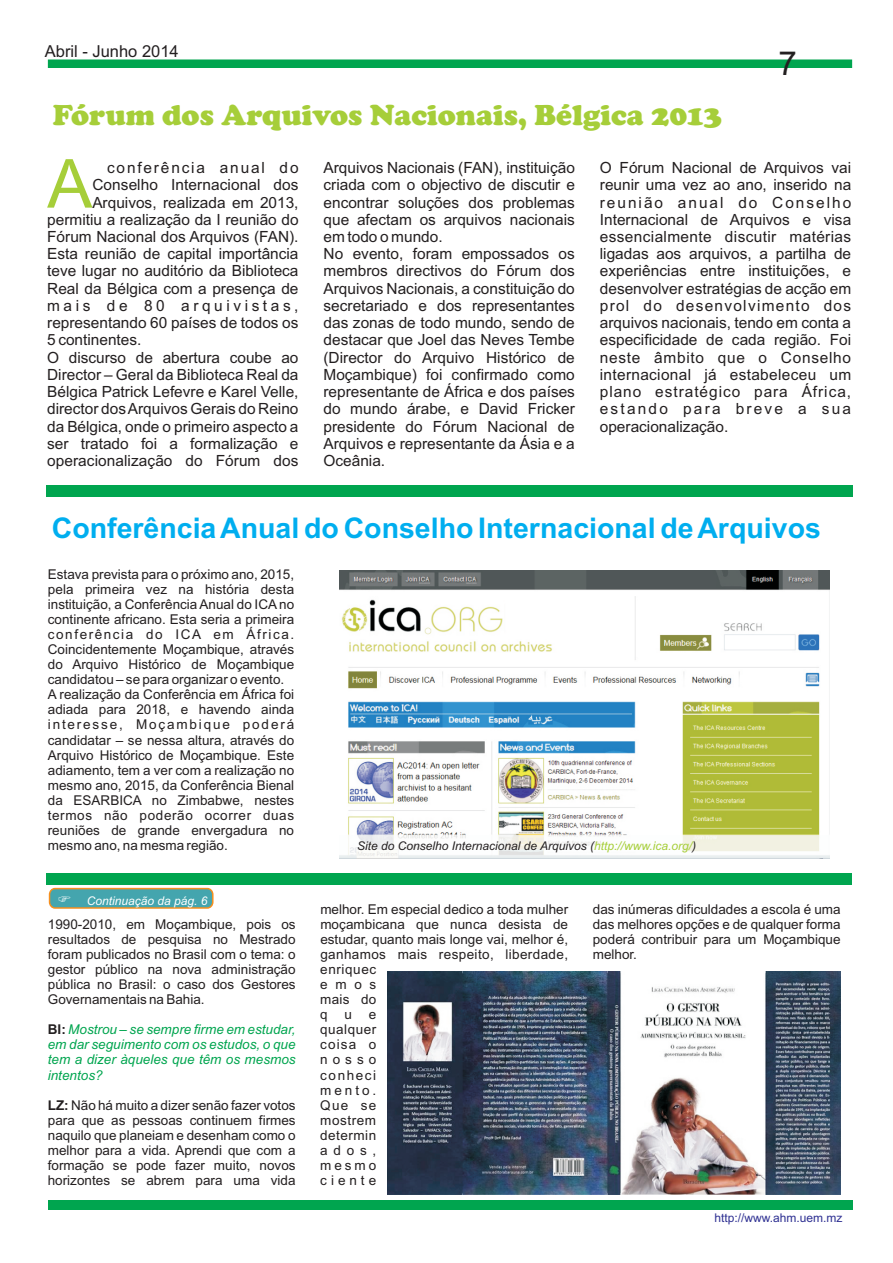
<style>
.page{position:relative;width:893px;height:1263px;background:#fff}
.page>*{position:absolute;margin:0;border:0;box-sizing:border-box;transform-origin:0 0}
.t1{font:67.65px "Arial";color:#a6ce39}
.t2{font:33px "Arial";color:#231f20}
.t3{font:900 30px "Cooper";color:#a6ce39}
.t4{font:700 28.5px "Arial";color:#00aeef}
.t5{font:16.5px "Arial";color:#231f20}
.t6{font:15.45px "Arial";color:#231f20}
.t7{font:15.45px "Arial";letter-spacing:.025em;color:#231f20}
.t8{font:15.45px "Arial";letter-spacing:.02em;color:#231f20}
.t9{font:15.45px "Arial";letter-spacing:.065em;color:#231f20}
.t10{font:15.45px "Arial";letter-spacing:.085em;color:#231f20}
.t11{font:15.45px "Arial";letter-spacing:.05em;color:#231f20}
.t12{font:15.45px "Arial";letter-spacing:.13em;color:#231f20}
.t13{font:15.45px "Arial";letter-spacing:.23em;color:#231f20}
.t14{font:15.45px "Arial";letter-spacing:.145em;color:#231f20}
.t15{font:15.45px "Arial";letter-spacing:.12em;color:#231f20}
.t16{font:13.5px/15.1px "Arial";color:#231f20}
.t17{font:italic 13.5px/15.1px "Arial";color:#00a54f;text-align:justify}
.t18{font:13.5px "Arial";letter-spacing:.03em;color:#231f20}
.t19{font:13.5px "Arial";letter-spacing:.045em;color:#231f20}
.t20{font:13.5px "Arial";letter-spacing:.035em;color:#231f20}
.t21{font:13.5px "Arial";letter-spacing:.04em;color:#231f20}
.t22{font:italic 12px "Arial";color:#231f20}
.t23{font:12px "Arial";color:#2e3092}
.t24{font:italic 12px "Arial";color:#fff}
.s1{color:#a6ce39}
.s2{font-weight:700;font-style:normal;color:#231f20}
.s3{font-weight:700}
</style>
<div class="page">
<div style="left:48px;top:59px;width:804px;height:9px;background:#00a54f"></div>
<div style="left:48px;top:1200px;width:804px;height:10px;background:#00a54f"></div>
<div style="left:46px;top:485px;width:806px;height:11px;background:#00a54f"></div>
<img style="left:340px;top:570px;width:489px;height:288px">
<div style="left:46px;top:873px;width:805px;height:12px;background:#00a54f"></div>
<div style="left:49px;top:888px;width:165px;height:21px;background:#44a5ae;border:2px solid #f68f1e;border-radius:6px"></div>
<img style="left:387px;top:971px;width:454px;height:223px">
<p class="t5" style="left:45px;top:45px;width:135px">Abril - Junho 2014</p>
<h2 class="t2" style="left:778px;top:50px;width:20px">7</h2>
<h3 class="t3" style="left:53px;top:105px;width:671px">Fórum dos Arquivos Nacionais, Bélgica 2013</h3>
<h1 class="t1" style="left:47px;top:158px;width:47px">A</h1>
<p class="t15" style="left:107px;top:162px;width:193px">conferência anual do</p>
<p class="t6" style="left:324px;top:162px;width:253px">Arquivos Nacionais (FAN), instituição</p>
<p class="t6" style="left:600px;top:162px;width:253px">O Fórum Nacional de Arquivos vai</p>
<p class="t6" style="left:92px;top:179px;width:208px">Conselho Internacional dos</p>
<p class="t6" style="left:324px;top:179px;width:253px">criada com o objectivo de discutir e</p>
<p class="t6" style="left:600px;top:179px;width:253px">reunir uma vez ao ano, inserido na</p>
<p class="t6" style="left:92px;top:196px;width:208px">Arquivos, realizada em 2013,</p>
<p class="t6" style="left:324px;top:196px;width:253px">encontrar soluções dos problemas</p>
<p class="t12" style="left:600px;top:196px;width:253px">reunião anual do Conselho</p>
<p class="t6" style="left:47px;top:214px;width:253px">permitiu a realização da I reunião do</p>
<p class="t6" style="left:324px;top:214px;width:253px">que afectam os arquivos nacionais</p>
<p class="t6" style="left:600px;top:214px;width:253px">Internacional de Arquivos e visa</p>
<p class="t6" style="left:47px;top:231px;width:253px">Fórum Nacional dos Arquivos (FAN).</p>
<p class="t6" style="left:324px;top:231px;width:121px">em todo o mundo.</p>
<p class="t7" style="left:600px;top:231px;width:253px">essencialmente discutir matérias</p>
<p class="t6" style="left:47px;top:248px;width:253px">Esta reunião de capital importância</p>
<p class="t6" style="left:324px;top:248px;width:253px">No evento, foram empossados os</p>
<p class="t6" style="left:600px;top:248px;width:253px">ligadas aos arquivos, a partilha de</p>
<p class="t6" style="left:47px;top:265px;width:253px">teve lugar no auditório da Biblioteca</p>
<p class="t6" style="left:324px;top:265px;width:253px">membros directivos do Fórum dos</p>
<p class="t6" style="left:600px;top:265px;width:253px">experiências entre instituições, e</p>
<p class="t6" style="left:47px;top:282px;width:253px">Real da Bélgica com a presença de</p>
<p class="t6" style="left:324px;top:282px;width:253px">Arquivos Nacionais, a constituição do</p>
<p class="t6" style="left:600px;top:282px;width:253px">desenvolver estratégias de acção em</p>
<p class="t13" style="left:47px;top:300px;width:253px">mais de 80 arquivistas,</p>
<p class="t6" style="left:324px;top:300px;width:253px">secretariado e dos representantes</p>
<p class="t10" style="left:600px;top:300px;width:253px">prol do desenvolvimento dos</p>
<p class="t6" style="left:47px;top:317px;width:253px">representando 60 países de todos os</p>
<p class="t6" style="left:323px;top:317px;width:253px">das zonas de todo mundo, sendo de</p>
<p class="t6" style="left:600px;top:317px;width:253px">arquivos nacionais, tendo em conta a</p>
<p class="t6" style="left:47px;top:334px;width:96px">5 continentes.</p>
<p class="t6" style="left:323px;top:334px;width:253px">destacar que Joel das Neves Tembe</p>
<p class="t6" style="left:600px;top:334px;width:253px">especificidade de cada região. Foi</p>
<p class="t6" style="left:47px;top:351px;width:253px">O discurso de abertura coube ao</p>
<p class="t6" style="left:323px;top:351px;width:253px">(Director do Arquivo Histórico de</p>
<p class="t11" style="left:600px;top:351px;width:253px">neste âmbito que o Conselho</p>
<p class="t6" style="left:47px;top:369px;width:253px">Director – Geral da Biblioteca Real da</p>
<p class="t6" style="left:323px;top:369px;width:253px">Moçambique) foi confirmado como</p>
<p class="t8" style="left:600px;top:369px;width:253px">internacional já estabeleceu um</p>
<p class="t6" style="left:47px;top:386px;width:253px">Bélgica Patrick Lefevre e Karel Velle,</p>
<p class="t6" style="left:323px;top:386px;width:253px">representante de África e dos países</p>
<p class="t9" style="left:600px;top:386px;width:253px">plano estratégico para África,</p>
<p class="t6" style="left:47px;top:403px;width:253px">director dos Arquivos Gerais do Reino</p>
<p class="t6" style="left:323px;top:403px;width:253px">do mundo árabe, e David Fricker</p>
<p class="t14" style="left:600px;top:403px;width:253px">estando para breve a sua</p>
<p class="t6" style="left:47px;top:420px;width:253px">da Bélgica, onde o primeiro aspecto a</p>
<p class="t6" style="left:323px;top:420px;width:253px">presidente do Fórum Nacional de</p>
<p class="t6" style="left:600px;top:420px;width:130px">operacionalização.</p>
<p class="t6" style="left:47px;top:437px;width:253px">ser tratado foi a formalização e</p>
<p class="t6" style="left:323px;top:437px;width:253px">Arquivos e representante da Ásia e a</p>
<p class="t6" style="left:47px;top:455px;width:253px">operacionalização do Fórum dos</p>
<p class="t6" style="left:323px;top:455px;width:63px">Oceânia.</p>
<h3 class="t4" style="left:52px;top:517px;width:771px">Conferência Anual do Conselho Internacional de Arquivos</h3>
<p class="t16" style="left:48px;top:567px;width:248px">Estava prevista para o próximo ano, 2015, pela primeira vez na história desta instituição, a Conferência Anual do ICAno continente africano. Esta seria a primeira conferência do ICA em África.<br>Coincidentemente Moçambique, através do Arquivo Histórico de Moçambique candidatou – se para organizar o evento.<br>A realização da Conferência em África foi adiada para 2018, e havendo ainda interesse, Moçambique poderá candidatar – se nessa altura, através do Arquivo Histórico de Moçambique. Este adiamento, tem a ver com a realização no mesmo ano, 2015, da Conferência Bienal da ESARBICA no Zimbabwe, nestes termos não poderão ocorrer duas reuniões de grande envergadura no mesmo ano, na mesma região.</p>
<p class="t22" style="left:357px;top:842px;width:341px">Site do Conselho Internacional de Arquivos (<span class="s1">http://www.ica.org/</span>)</p>
<p class="t24" style="left:87px;top:896px;width:122px">Continuação da pág. 6</p>
<p class="t16" style="left:320px;top:902px;width:249px">melhor. Em especial dedico a toda mulher</p>
<p class="t16" style="left:593px;top:902px;width:249px">das inúmeras dificuldades a escola é uma</p>
<p class="t16" style="left:48px;top:918px;width:249px">1990-2010, em Moçambique, pois os</p>
<p class="t16" style="left:320px;top:918px;width:249px">moçambicana que nunca desista de</p>
<p class="t16" style="left:593px;top:918px;width:249px">das melhores opções e de qualquer forma</p>
<p class="t16" style="left:48px;top:933px;width:249px">resultados de pesquisa no Mestrado</p>
<p class="t16" style="left:320px;top:933px;width:249px">estudar, quanto mais longe vai, melhor é,</p>
<p class="t16" style="left:593px;top:933px;width:249px">poderá contribuir para um Moçambique</p>
<p class="t16" style="left:48px;top:948px;width:249px">foram publicados no Brasil com o tema: o</p>
<p class="t18" style="left:320px;top:949px;width:249px">ganhamos mais respeito, liberdade,</p>
<p class="t16" style="left:593px;top:948px;width:46px">melhor.</p>
<p class="t16" style="left:48px;top:963px;width:249px">gestor público na nova administração</p>
<p class="t19" style="left:320px;top:964px;width:57px">enriquec</p>
<p class="t16" style="left:48px;top:978px;width:249px">pública no Brasil: o caso dos Gestores</p>
<p class="t16" style="left:320px;top:978px;width:57px">emos</p>
<p class="t16" style="left:48px;top:993px;width:158px">Governamentais na Bahia.</p>
<p class="t16" style="left:320px;top:993px;width:57px">mais do que</p>
<p class="t17" style="left:48px;top:1023px;width:249px"><span class="s2">BI:</span> Mostrou – se sempre firme em estudar,</p>
<p class="t16" style="left:320px;top:1023px;width:57px;text-align:justify">qualquer coisa o nosso conheci mento.</p>
<p class="t16" style="left:48px;top:1099px;width:249px"><span class="s3">LZ:</span> Não há muito a dizer senão fazer votos</p>
<p class="t16" style="left:320px;top:1099px;width:57px">Que se</p>
<p class="t16" style="left:48px;top:1114px;width:249px">para que as pessoas continuem firmes</p>
<p class="t21" style="left:320px;top:1115px;width:57px">mostrem</p>
<p class="t16" style="left:48px;top:1129px;width:249px">naquilo que planeiam e desenham como o</p>
<p class="t20" style="left:320px;top:1130px;width:57px">determin</p>
<p class="t16" style="left:48px;top:1144px;width:249px">melhor para a vida. Aprendi que com a</p>
<p class="t16" style="left:320px;top:1144px;width:57px">ados,</p>
<p class="t16" style="left:48px;top:1159px;width:249px">formação se pode fazer muito, novos</p>
<p class="t16" style="left:320px;top:1159px;width:57px">mesmo</p>
<p class="t16" style="left:48px;top:1174px;width:249px">horizontes se abrem para uma vida</p>
<p class="t16" style="left:320px;top:1174px;width:57px">ciente</p>
<p class="t17" style="left:48px;top:1038px;width:249px">em dar seguimento com os estudos, o que tem a dizer àqueles que têm os mesmos intentos?</p>
<p class="t23" style="left:714px;top:1213px;width:130px">http://www.ahm.uem.mz</p>
</div>
